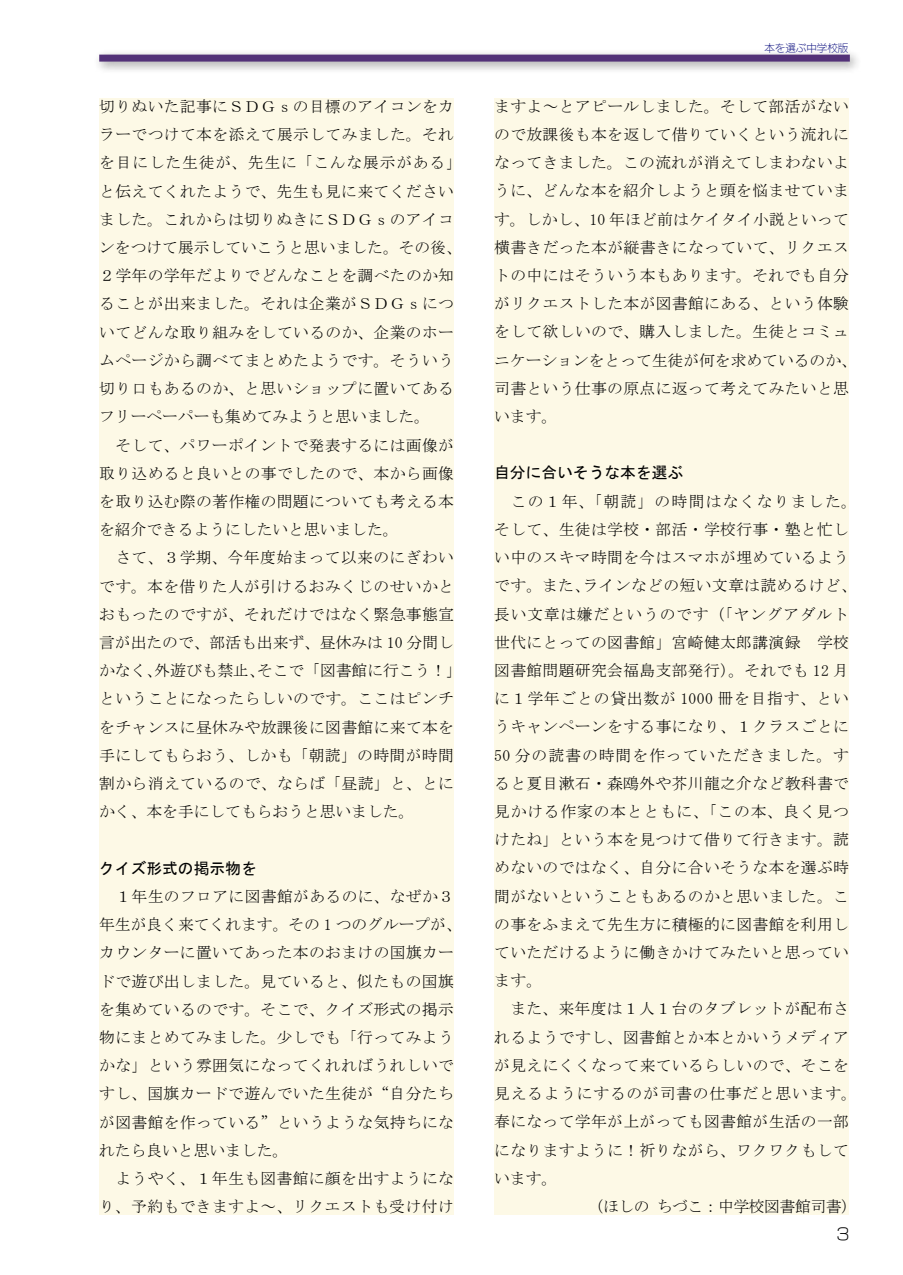
<style>
.page{position:relative;width:903px;height:1275px;background:#fff}
.page>*{position:absolute;margin:0;border:0;box-sizing:border-box;transform-origin:0 0}
.t1{font:16.1px "New Rodin Pro L";color:#000}
.t2{font:15.75px/28.2px "MS Mincho";letter-spacing:.025em;color:#000}
.t3{font:15.75px "MS Mincho";letter-spacing:.055em;color:#000}
.t4{font:15.75px "MS Mincho";letter-spacing:.05em;color:#000}
.t5{font:15.75px "MS Gothic";color:#000}
.t6{font:15.75px "MS Mincho";letter-spacing:.08em;color:#000}
.t7{font:15.75px "MS Mincho";letter-spacing:.065em;color:#000}
.t8{font:15.75px "MS Mincho";letter-spacing:-.025em;color:#000}
.t9{font:10.5px "New Rodin Pro L";color:#1d2088}
</style>
<div class="page">
<div style="left:94px;top:48px;width:768px;height:26px;background:#000;opacity:.4"></div>
<div style="left:99px;top:55px;width:751px;height:7px;background:#533278"></div>
<div style="left:494px;top:98px;width:355px;height:1116px;background:#fdf9e6"></div>
<div style="left:99px;top:98px;width:355px;height:1117px;background:#fdf9e6"></div>
<p class="t2" style="left:99px;top:92px;width:364px">切りぬいた記事にＳＤＧｓの目標のアイコンをカラーでつけて本を添えて展示してみました。それを目にした生徒が、先生に「こんな展示がある」と伝えてくれたようで、先生も見に来てくださいました。これからは切りぬきにＳＤＧｓのアイコンをつけて展示していこうと思いました。その後、<br>２学年の学年だよりでどんなことを調べたのか知ることが出来ました。それは企業がＳＤＧｓについてどんな取り組みをしているのか、企業のホームページから調べてまとめたようです。そういう切り口もあるのか、と思いショップに置いてあるフリーペーパーも集めてみようと思いました。<br>　そして、パワーポイントで発表するには画像が取り込めると良いとの事でしたので、本から画像を取り込む際の著作権の問題についても考える本を紹介できるようにしたいと思いました。<br>　さて、３学期、今年度始まって以来のにぎわいです。本を借りた人が引けるおみくじのせいかとおもったのですが、それだけではなく緊急事態宣言が出たので、部活も出来ず、昼休みは 10 分間しかなく、外遊びも禁止、そこで「図書館に行こう！」ということになったらしいのです。ここはピンチをチャンスに昼休みや放課後に図書館に来て本を手にしてもらおう、しかも「朝読」の時間が時間割から消えているので、ならば「昼読」と、とにかく、本を手にしてもらおうと思いました。</p>
<p class="t5" style="left:99px;top:860px;width:159px">クイズ形式の掲示物を</p>
<p class="t2" style="left:99px;top:882px;width:364px">　１年生のフロアに図書館があるのに、なぜか３年生が良く来てくれます。その 1 つのグループが、カウンターに置いてあった本のおまけの国旗カードで遊び出しました。見ていると、似たもの国旗を集めているのです。そこで、クイズ形式の掲示物にまとめてみました。少しでも「行ってみようかな」という雰囲気になってくれればうれしいですし、国旗カードで遊んでいた生徒が“自分たちが図書館を作っている”というような気持ちになれたら良いと思いました。<br>　ようやく、１年生も図書館に顔を出すようになり、予約もできますよ～、リクエストも受け付け</p>
<p class="t9" style="left:764px;top:40px;width:85px">本を選ぶ中学校版</p>
<p class="t2" style="left:494px;top:92px;width:364px">ますよ～とアピールしました。そして部活がないので放課後も本を返して借りていくという流れになってきました。この流れが消えてしまわないように、どんな本を紹介しようと頭を悩ませています。しかし、10 年ほど前はケイタイ小説といって横書きだった本が縦書きになっていて、リクエストの中にはそういう本もあります。それでも自分がリクエストした本が図書館にある、という体験をして欲しいので、購入しました。生徒とコミュニケーションをとって生徒が何を求めているのか、司書という仕事の原点に返って考えてみたいと思います。</p>
<p class="t5" style="left:494px;top:465px;width:190px">自分に合いそうな本を選ぶ</p>
<p class="t6" style="left:494px;top:493px;width:364px">　この１年、「朝読」の時間はなくなりました。</p>
<p class="t2" style="left:494px;top:515px;width:356px">そして、生徒は学校・部活・学校行事・塾と忙し</p>
<p class="t2" style="left:494px;top:543px;width:356px">い中のスキマ時間を今はスマホが埋めているよう</p>
<p class="t2" style="left:494px;top:571px;width:364px">です。また、ラインなどの短い文章は読めるけど、</p>
<p class="t4" style="left:494px;top:606px;width:356px">長い文章は嫌だというのです（「ヤングアダルト</p>
<p class="t2" style="left:494px;top:628px;width:356px">世代にとっての図書館」宮崎健太郎講演録　学校</p>
<p class="t2" style="left:494px;top:656px;width:356px">図書館問題研究会福島支部発行）。それでも 12 月</p>
<p class="t3" style="left:494px;top:691px;width:356px">に１学年ごとの貸出数が 1000 冊を目指す、とい</p>
<p class="t2" style="left:494px;top:713px;width:356px">うキャンペーンをする事になり、１クラスごとに</p>
<p class="t7" style="left:494px;top:747px;width:356px">50 分の読書の時間を作っていただきました。す</p>
<p class="t2" style="left:494px;top:769px;width:356px">ると夏目漱石・森鴎外や芥川龍之介など教科書で</p>
<p class="t3" style="left:494px;top:803px;width:356px">見かける作家の本とともに、「この本、良く見つ</p>
<p class="t2" style="left:494px;top:825px;width:356px">けたね」という本を見つけて借りて行きます。読</p>
<p class="t2" style="left:494px;top:854px;width:356px">めないのではなく、自分に合いそうな本を選ぶ時</p>
<p class="t2" style="left:494px;top:882px;width:356px">間がないということもあるのかと思いました。こ</p>
<p class="t2" style="left:494px;top:910px;width:356px">の事をふまえて先生方に積極的に図書館を利用し</p>
<p class="t2" style="left:494px;top:938px;width:356px">ていただけるように働きかけてみたいと思ってい</p>
<p class="t2" style="left:494px;top:966px;width:50px">ます。</p>
<p class="t2" style="left:494px;top:995px;width:356px">　また、来年度は１人１台のタブレットが配布さ</p>
<p class="t2" style="left:494px;top:1023px;width:356px">れるようですし、図書館とか本とかいうメディア</p>
<p class="t2" style="left:494px;top:1051px;width:356px">が見えにくくなって来ているらしいので、そこを</p>
<p class="t4" style="left:494px;top:1085px;width:364px">見えるようにするのが司書の仕事だと思います。</p>
<p class="t2" style="left:494px;top:1107px;width:356px">春になって学年が上がっても図書館が生活の一部</p>
<p class="t2" style="left:494px;top:1136px;width:356px">になりますように！祈りながら、ワクワクもして</p>
<p class="t2" style="left:494px;top:1164px;width:64px">います。</p>
<p class="t8" style="left:588px;top:1198px;width:270px">（ほしの ちづこ：中学校図書館司書）</p>
<p class="t1" style="left:836px;top:1220px;width:14px">3</p>
</div>
